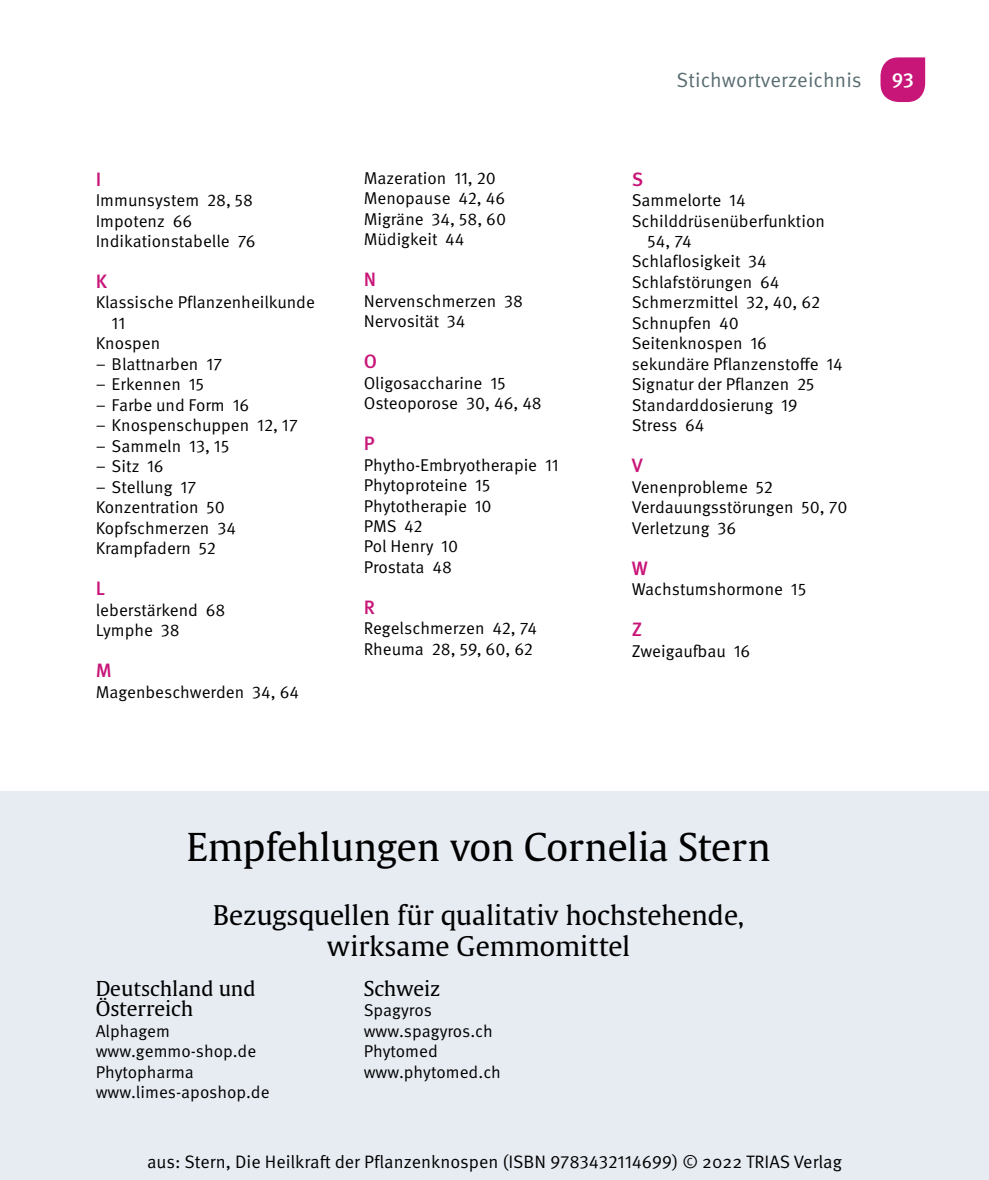
<style>
.page{position:relative;width:989px;height:1180px;background:#fff}
.page>*{position:absolute;margin:0;border:0;box-sizing:border-box;transform-origin:0 0}
.t1{font:38.25px "Thieme Gulliver 2011";color:#000}
.t2{font:27px/31.5px "Thieme Gulliver 2011";color:#000;text-align:center}
.t3{font:20.47px/20.5px "Thieme Gulliver 2011";color:#000}
.t4{font:20.47px "Meta Pro Norm";letter-spacing:.005em;color:#5a6d71}
.t5{font:500 20.47px "Meta Pro";color:#fff}
.t6{font:500 19.35px "Meta Pro";color:#c81578}
.t7{font:18px "Meta Pro Norm";color:#000}
.t8{font:17.1px/20.5px "Meta Pro Norm";color:#000}
</style>
<div class="page">
<svg style="left:880px;top:57px;width:45px;height:45px;background:#ce2f87"></svg>
<div style="left:0;top:792px;width:989px;height:388px;background:#e7ecf3"></div>
<p class="t6" style="left:96px;top:164px;width:7px">I</p>
<p class="t8" style="left:96px;top:189px;width:161px">Immunsystem 28, 58<br>Impotenz 66<br>Indikationstabelle 76</p>
<p class="t6" style="left:96px;top:266px;width:13px">K</p>
<p class="t8" style="left:96px;top:291px;width:221px">Klassische Pflanzenheilkunde</p>
<p class="t8" style="left:112px;top:312px;width:15px">11</p>
<p class="t8" style="left:96px;top:332px;width:66px">Knospen</p>
<p class="t8" style="left:96px;top:353px;width:128px">– Blattnarben 17</p>
<p class="t8" style="left:96px;top:373px;width:110px">– Erkennen 15</p>
<p class="t8" style="left:96px;top:394px;width:155px">– Farbe und Form 16</p>
<p class="t8" style="left:96px;top:414px;width:204px">– Knospenschuppen 12, 17</p>
<p class="t8" style="left:96px;top:434px;width:135px">– Sammeln 13, 15</p>
<p class="t8" style="left:96px;top:455px;width:70px">– Sitz 16</p>
<p class="t8" style="left:96px;top:475px;width:142px">– Stellung 17<br>Konzentration 50<br>Kopfschmerzen 34<br>Krampfadern 52</p>
<p class="t6" style="left:96px;top:573px;width:11px">L</p>
<p class="t8" style="left:96px;top:598px;width:131px">leberstärkend 68<br>Lymphe 38</p>
<p class="t6" style="left:96px;top:655px;width:17px">M</p>
<p class="t8" style="left:96px;top:680px;width:205px">Magenbeschwerden 34, 64</p>
<p class="t8" style="left:364px;top:167px;width:144px">Mazeration 11, 20<br>Menopause 42, 46<br>Migräne 34, 58, 60<br>Müdigkeit 44</p>
<p class="t6" style="left:364px;top:265px;width:14px">N</p>
<p class="t8" style="left:364px;top:290px;width:161px">Nervenschmerzen 38<br>Nervosität 34</p>
<p class="t6" style="left:364px;top:347px;width:15px">O</p>
<p class="t8" style="left:364px;top:371px;width:180px">Oligosaccharine 15<br>Osteoporose 30, 46, 48</p>
<p class="t6" style="left:364px;top:428px;width:12px">P</p>
<p class="t8" style="left:364px;top:453px;width:196px">Phytho-Embryotherapie 11<br>Phytoproteine 15<br>Phytotherapie 10<br>PMS 42<br>Pol Henry 10<br>Prostata 48</p>
<p class="t6" style="left:364px;top:592px;width:13px">R</p>
<p class="t8" style="left:364px;top:617px;width:175px">Regelschmerzen 42, 74<br>Rheuma 28, 59, 60, 62</p>
<p class="t4" style="left:676px;top:64px;width:186px">Stichwortverzeichnis</p>
<p class="t5" style="left:891px;top:64px;width:24px">93</p>
<p class="t6" style="left:631px;top:164px;width:13px">S</p>
<p class="t8" style="left:631px;top:189px;width:115px">Sammelorte 14</p>
<p class="t8" style="left:631px;top:209px;width:195px">Schilddrüsenüberfunktion</p>
<p class="t8" style="left:647px;top:230px;width:46px">54, 74</p>
<p class="t8" style="left:631px;top:250px;width:137px">Schlaflosigkeit 34</p>
<p class="t8" style="left:631px;top:271px;width:149px">Schlafstörungen 64</p>
<p class="t8" style="left:631px;top:291px;width:190px">Schmerzmittel 32, 40, 62</p>
<p class="t8" style="left:631px;top:312px;width:109px">Schnupfen 40</p>
<p class="t8" style="left:631px;top:332px;width:137px">Seitenknospen 16</p>
<p class="t8" style="left:631px;top:353px;width:213px">sekundäre Pflanzenstoffe 14</p>
<p class="t8" style="left:631px;top:373px;width:184px">Signatur der Pflanzen 25</p>
<p class="t8" style="left:631px;top:393px;width:168px">Standarddosierung 19</p>
<p class="t8" style="left:631px;top:414px;width:74px">Stress 64</p>
<p class="t6" style="left:631px;top:451px;width:12px">V</p>
<p class="t8" style="left:631px;top:475px;width:217px">Venenprobleme 52<br>Verdauungsstörungen 50, 70<br>Verletzung 36</p>
<p class="t6" style="left:631px;top:553px;width:17px">W</p>
<p class="t8" style="left:631px;top:578px;width:176px">Wachstumshormone 15</p>
<p class="t6" style="left:631px;top:614px;width:12px">Z</p>
<p class="t8" style="left:631px;top:639px;width:120px">Zweigaufbau 16</p>
<h1 class="t1" style="left:186px;top:818px;width:586px">Empfehlungen von Cornelia Stern</h1>
<h2 class="t2" style="left:213px;top:898px;width:533px">Bezugsquellen für qualitativ hochstehende, wirksame Gemmomittel</h2>
<p class="t3" style="left:96px;top:977px;width:161px">Deutschland und<br>Österreich</p>
<p class="t8" style="left:96px;top:1020px;width:175px">Alphagem www.gemmo-shop.de<br>Phytopharma www.limes-aposhop.de</p>
<p class="t3" style="left:364px;top:977px;width:78px">Schweiz</p>
<p class="t8" style="left:364px;top:999px;width:139px">Spagyros www.spagyros.ch<br>Phytomed www.phytomed.ch</p>
<p class="t7" style="left:147px;top:1148px;width:696px">aus: Stern, Die Heilkraft der Pflanzenknospen (ISBN 9783432114699) © 2022 TRIAS Verlag</p>
</div>
